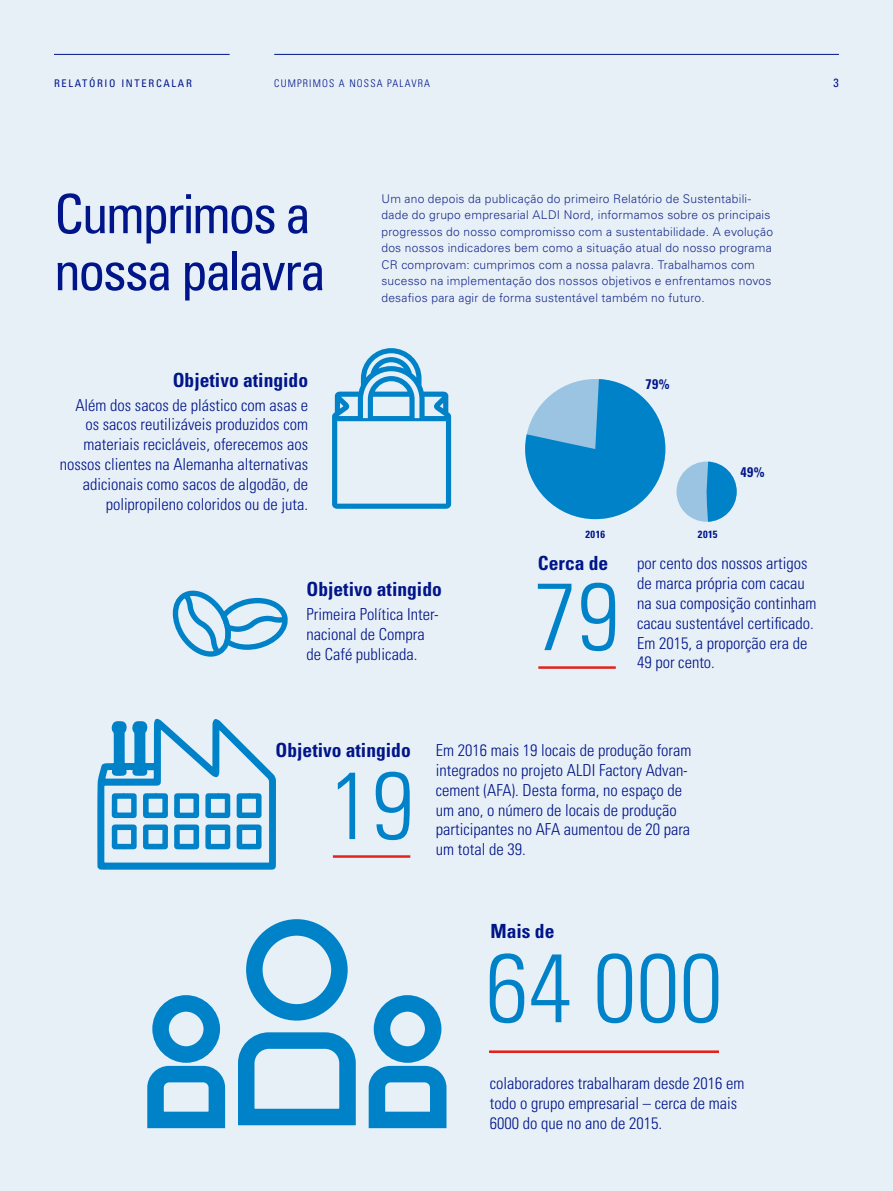
<style>
.page{position:relative;width:893px;height:1191px;background:#e8f0f7}
.page>*{position:absolute;margin:0;border:0;box-sizing:border-box;transform-origin:0 0}
.t1{font:300 condensed 97.05px "Univers LT Std";color:#0082c9}
.t2{font:300 condensed 95.25px "Univers LT Std";color:#0082c9}
.t3{font:condensed 54px/57px "Univers LT Std";letter-spacing:-.05em;color:#001589}
.t4{font:700 condensed 19.5px "Univers LT Std";color:#001589}
.t5{font:300 condensed 16.5px/19.8px "Univers LT Std";color:#001589}
.t6{font:700 condensed 13.95px "Univers LT Std";color:#001589}
.t7{font:300 12px/16.5px "Univers LT Std";letter-spacing:.02em;color:#1a2d8c}
.t8{font:condensed 12px "Univers LT Std";color:#001589}
.t9{font:300 condensed 10.5px "Univers LT Std";letter-spacing:.11em;color:#001589}
.t10{font:condensed 10.5px "Univers LT Std";letter-spacing:.16em;color:#001589}
.t11{font:700 condensed 10.5px "Univers LT Std";letter-spacing:.045em;color:#001589}
</style>
<div class="page">
<hr style="left:54px;top:54px;width:176px;height:1px;background:#001589">
<hr style="left:274px;top:54px;width:565px;height:1px;background:#001589">
<hr style="left:333px;top:855px;width:77px;height:2px;background:#e2231b">
<hr style="left:538px;top:666px;width:78px;height:3px;background:#e2231b">
<hr style="left:489px;top:1050px;width:230px;height:3px;background:#e2231b">
<div style="left:152px;top:995px;width:68px;height:68px;border:16px solid #0082c9;border-radius:50%"></div>
<div style="left:374px;top:995px;width:68px;height:68px;border:16px solid #0082c9;border-radius:50%"></div>
<div style="left:246px;top:919px;width:102px;height:101px;border:16px solid #0082c9;border-radius:50%"></div>
<svg style="left:147px;top:1024px;width:300px;height:105px"></svg>
<svg style="left:525px;top:379px;width:140px;height:140px"></svg>
<div style="left:676px;top:461px;width:61px;height:61px;background:#9bc3e2;border-radius:50%"></div>
<svg style="left:707px;top:461px;width:30px;height:61px"></svg>
<svg style="left:332px;top:348px;width:119px;height:161px"></svg>
<svg style="left:173px;top:590px;width:115px;height:66px"></svg>
<svg style="left:97px;top:718px;width:179px;height:152px"></svg>
<p class="t10" style="left:54px;top:77px;width:139px">RELATÓRIO INTERCALAR</p>
<p class="t9" style="left:274px;top:77px;width:157px">CUMPRIMOS A NOSSA PALAVRA</p>
<p class="t8" style="left:834px;top:75px;width:7px">3</p>
<h3 class="t3" style="left:54px;top:185px;width:274px">Cumprimos a nossa palavra</h3>
<p class="t4" style="left:173px;top:367px;width:137px">Objetivo atingido</p>
<p class="t5" style="left:60px;top:395px;width:250px;text-align:right">Além dos sacos de plástico com asas e os sacos reutilizáveis produzidos com materiais recicláveis, oferecemos aos nossos clientes na Alemanha alternativas adicionais como sacos de algodão, de polipropileno coloridos ou de juta.</p>
<p class="t7" style="left:381px;top:190px;width:393px">Um ano depois da publicação do primeiro Relatório de Sustentabili&shy;dade do grupo empresarial ALDI Nord, informamos sobre os principais progressos do nosso compromisso com a sustentabilidade. A evolução dos nossos indicadores bem como a situação atual do nosso programa CR comprovam: cumprimos com a nossa palavra. Trabalhamos com sucesso na implementação dos nossos objetivos e enfrentamos novos desafios para agir de forma sustentável também no futuro.</p>
<p class="t6" style="left:645px;top:375px;width:26px">79%</p>
<p class="t11" style="left:585px;top:527px;width:21px">2016</p>
<p class="t11" style="left:698px;top:527px;width:21px">2015</p>
<p class="t6" style="left:740px;top:464px;width:26px">49%</p>
<p class="t4" style="left:306px;top:577px;width:137px">Objetivo atingido</p>
<p class="t5" style="left:306px;top:604px;width:134px">Primeira Política Inter&shy;nacional de Compra de Café publicada.</p>
<p class="t4" style="left:538px;top:551px;width:72px">Cerca de</p>
<h2 class="t2" style="left:535px;top:559px;width:86px">79</h2>
<p class="t5" style="left:637px;top:553px;width:181px">por cento dos nossos artigos de marca própria com cacau na sua composição continham cacau sustentável certificado.<br>Em 2015, a proporção era de<br>49 por cento.</p>
<p class="t4" style="left:276px;top:738px;width:137px">Objetivo atingido</p>
<p class="t5" style="left:436px;top:740px;width:257px">Em 2016 mais 19 locais de produção foram integrados no projeto ALDI Factory Advan&shy;cement (AFA). Desta forma, no espaço de um ano, o número de locais de produção participantes no AFA aumentou de 20 para</p>
<h2 class="t2" style="left:329px;top:748px;width:86px">19</h2>
<p class="t5" style="left:436px;top:839px;width:91px">um total de 39.</p>
<p class="t4" style="left:490px;top:919px;width:65px">Mais de</p>
<h1 class="t1" style="left:485px;top:929px;width:239px">64 000</h1>
<p class="t5" style="left:490px;top:1073px;width:256px">colaboradores trabalharam desde 2016 em todo o grupo empresarial – cerca de mais<br>6000 do que no ano de 2015.</p>
</div>
